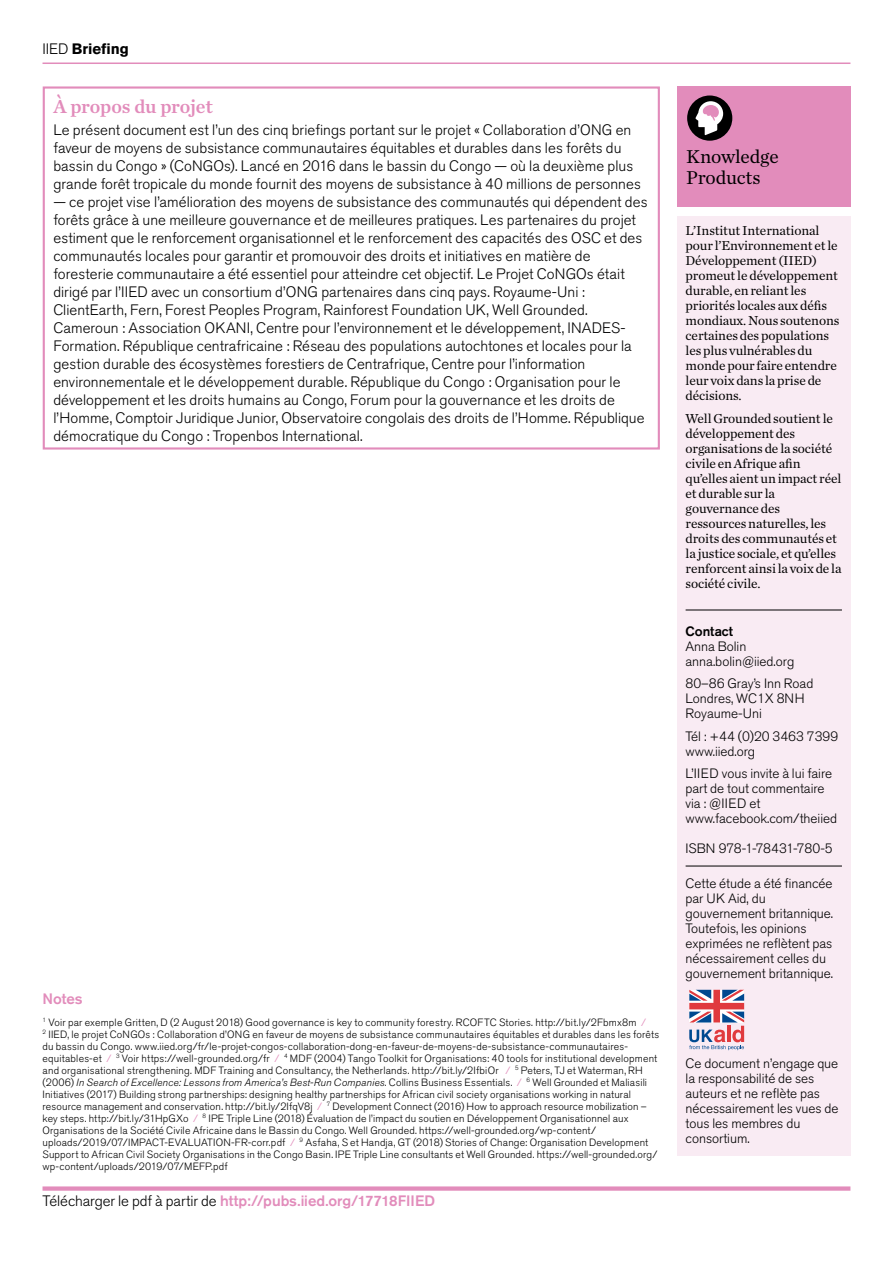
<style>
.page{position:relative;width:893px;height:1263px;background:#fff}
.page>*{position:absolute;margin:0;border:0;box-sizing:border-box;transform-origin:0 0}
.t1{font:19.5px/20.7px "Chronicle Text G1";letter-spacing:-.01em;color:#000}
.IIED_briefing_Subhea{font:19.5px "Chronicle Text G1 Semi";letter-spacing:-.015em;color:#e28cbb}
.IIED_briefing_Body_c{font:300 15px/18px "Akzidenz Grotesk BE";letter-spacing:.005em;color:#000}
.IIED_briefing_Body_c-2{font:500 15px "Akzidenz Grotesk BE";color:#e28cbb}
.IIED_briefing_Body_c-3{font:700 15px "Akzidenz Grotesk BE";letter-spacing:-.005em;color:#000}
.IIED_briefing_Notes{font:500 15px "Akzidenz Grotesk BE";color:#e28cbb}
.IIED_briefing_About{font:13.5px/15px "Chronicle Text G1";letter-spacing:-.01em;color:#000}
.IIED_briefing_Contac{font:300 13.5px/15px "Akzidenz Grotesk BE";letter-spacing:-.005em;color:#000}
.IIED_DP_Cover_body_c{font:300 13.5px "Akzidenz Grotesk BE";letter-spacing:-.01em;color:#000}
.IIED_briefing_Notes-2{font:300 10.5px/12px "Akzidenz Grotesk BE";letter-spacing:.015em;color:#000}
.s1{font-weight:300}
.s2{color:#e28cbb}
.s3{font-style:italic}
.s4{font-weight:300;color:#000}
.s5{font-weight:500}
</style>
<div class="page">
<div style="left:677px;top:86px;width:173px;height:121px;background:#e28cbb"></div>
<div style="left:687px;top:95px;width:45px;height:46px;background:#000;border-radius:50%"></div>
<svg style="left:695px;top:101px;width:28px;height:34px"></svg>
<div style="left:677px;top:216px;width:173px;height:939px;background:#f9ebf3"></div>
<hr style="left:686px;top:610px;width:156px;height:1px;background:#000">
<hr style="left:686px;top:866px;width:156px;height:1px;background:#000">
<hr style="left:43px;top:63px;width:807px;height:1px;background:#e28cbb">
<div style="left:43px;top:1186px;width:807px;height:5px;background:#e28cbb"></div>
<div style="left:43px;top:86px;width:617px;height:364px;border:2px solid #e28cbb"></div>
<svg style="left:689px;top:990px;width:55px;height:60px"></svg>
<p class="IIED_briefing_Body_c-3" style="left:43px;top:40px;width:88px"><span class="s1">IIED</span> Briefing</p>
<p class="IIED_briefing_Subhea" style="left:53px;top:91px;width:161px">À propos du projet</p>
<p class="IIED_briefing_Body_c" style="left:53px;top:121px;width:589px">Le présent document est l’un des cinq briefings portant sur le projet « Collaboration d’ONG en faveur de moyens de subsistance communautaires équitables et durables dans les forêts du bassin du Congo » (CoNGOs). Lancé en 2016 dans le bassin du Congo — où la deuxième plus grande forêt tropicale du monde fournit des moyens de subsistance à 40 millions de personnes</p>
<p class="IIED_briefing_Body_c" style="left:53px;top:193px;width:596px">— ce projet vise l’amélioration des moyens de subsistance des communautés qui dépendent des forêts grâce à une meilleure gouvernance et de meilleures pratiques. Les partenaires du projet estiment que le renforcement organisationnel et le renforcement des capacités des OSC et des communautés locales pour garantir et promouvoir des droits et initiatives en matière de foresterie communautaire a été essentiel pour atteindre cet objectif. Le Projet CoNGOs était dirigé par l’IIED avec un consortium d’ONG partenaires dans cinq pays. Royaume-Uni :<br>ClientEarth, Fern, Forest Peoples Program, Rainforest Foundation UK, Well Grounded.<br>Cameroun : Association OKANI, Centre pour l’environnement et le développement, INADES-Formation. République centrafricaine : Réseau des populations autochtones et locales pour la gestion durable des écosystèmes forestiers de Centrafrique, Centre pour l’information environnementale et le développement durable. République du Congo : Organisation pour le développement et les droits humains au Congo, Forum pour la gouvernance et les droits de l’Homme, Comptoir Juridique Junior, Observatoire congolais des droits de l’Homme. République démocratique du Congo : Tropenbos International.</p>
<p class="IIED_briefing_Notes" style="left:43px;top:989px;width:42px">Notes</p>
<p class="IIED_briefing_Notes-2" style="left:43px;top:1016px;width:618px"><sup>1</sup> Voir par exemple Gritten, D (2 August 2018) Good governance is key to community forestry. RCOFTC Stories. http://bit.ly/2Fbmx8m <span class="s2">/<br></span><sup>2</sup> IIED, le projet CoNGOs : Collaboration d’ONG en faveur de moyens de subsistance communautaires équitables et durables dans les forêts du bassin du Congo. www.iied.org/fr/le-projet-congos-collaboration-dong-en-faveur-de-moyens-de-subsistance-communautaires&shy;equitables-et <span class="s2">/</span> <sup>3</sup> Voir https://well-grounded.org/fr <span class="s2">/</span> <sup>4</sup> MDF (2004) Tango Toolkit for Organisations: 40 tools for institutional development and organisational strengthening. MDF Training and Consultancy, the Netherlands. http://bit.ly/2IfbiOr <span class="s2">/</span> <sup>5</sup> Peters, TJ et Waterman, RH (2006) <span class="s3">In Search of Excellence: Lessons from America’s Best-Run Companies</span>. Collins Business Essentials. <span class="s2">/</span> <sup>6</sup> Well Grounded et Maliasili Initiatives (2017) Building strong partnerships: designing healthy partnerships for African civil society organisations working in natural resource management and conservation. http://bit.ly/2IfqV8j <span class="s2">/</span> <sup>7</sup> Development Connect (2016) How to approach resource mobilization – key steps. http://bit.ly/31HpGXo <span class="s2">/</span> <sup>8</sup> IPE Triple Line (2018) Évaluation de l’impact du soutien en Développement Organisationnel aux Organisations de la Société Civile Africaine dans le Bassin du Congo. Well Grounded. https://well-grounded.org/wp-content/ uploads/2019/07/IMPACT-EVALUATION-FR-corr.pdf <span class="s2">/</span> <sup>9</sup> Asfaha, S et Handja, GT (2018) Stories of Change: Organisation Development Support to African Civil Society Organisations in the Congo Basin. IPE Triple Line consultants et Well Grounded. https://well-grounded.org/ wp-content/uploads/2019/07/MEFP.pdf</p>
<p class="IIED_briefing_Body_c-2" style="left:43px;top:1192px;width:394px"><span class="s4">Télécharger le pdf à partir de</span> http://pubs.iied.org/17718FIIED</p>
<p class="t1" style="left:686px;top:145px;width:94px">Knowledge<br>Products</p>
<p class="IIED_briefing_About" style="left:686px;top:223px;width:155px">L’Institut International pour l’Environnement et le<br>Développement (IIED) promeut le développement durable, en reliant les priorités locales aux défis mondiaux. Nous soutenons certaines des populations les plus vulnérables du monde pour faire entendre leur voix dans la prise de décisions.</p>
<p class="IIED_briefing_About" style="left:686px;top:410px;width:157px">Well Grounded soutient le développement des organisations de la société civile en Afrique afin qu’elles aient un impact réel et durable sur la gouvernance des ressources naturelles, les droits des communautés et la justice sociale, et qu’elles renforcent ainsi la voix de la société civile.</p>
<p class="IIED_briefing_Contac" style="left:686px;top:624px;width:110px"><span class="s5">Contact<br></span>Anna Bolin anna.bolin@iied.org</p>
<p class="IIED_briefing_Contac" style="left:686px;top:676px;width:129px">80–86 Gray’s Inn Road<br>Londres, WC1X 8NH<br>Royaume-Uni</p>
<p class="IIED_briefing_Contac" style="left:686px;top:729px;width:154px">Tél : +44 (0)20 3463 7399 www.iied.org</p>
<p class="IIED_briefing_Contac" style="left:686px;top:766px;width:153px">L’IIED vous invite à lui faire part de tout commentaire via : @IIED et www.facebook.com/theiied</p>
<p class="IIED_DP_Cover_body_c" style="left:686px;top:841px;width:149px">ISBN 978-1-78431-780-5</p>
<p class="IIED_briefing_Contac" style="left:686px;top:876px;width:149px">Cette étude a été financée par UK Aid, du gouvernement britannique.<br>Toutefois, les opinions exprimées ne reflètent pas nécessairement celles du gouvernement britannique.</p>
<p class="IIED_briefing_Contac" style="left:686px;top:1056px;width:154px">Ce document n’engage que la responsabilité de ses auteurs et ne reflète pas nécessairement les vues de tous les membres du consortium.</p>
</div>
